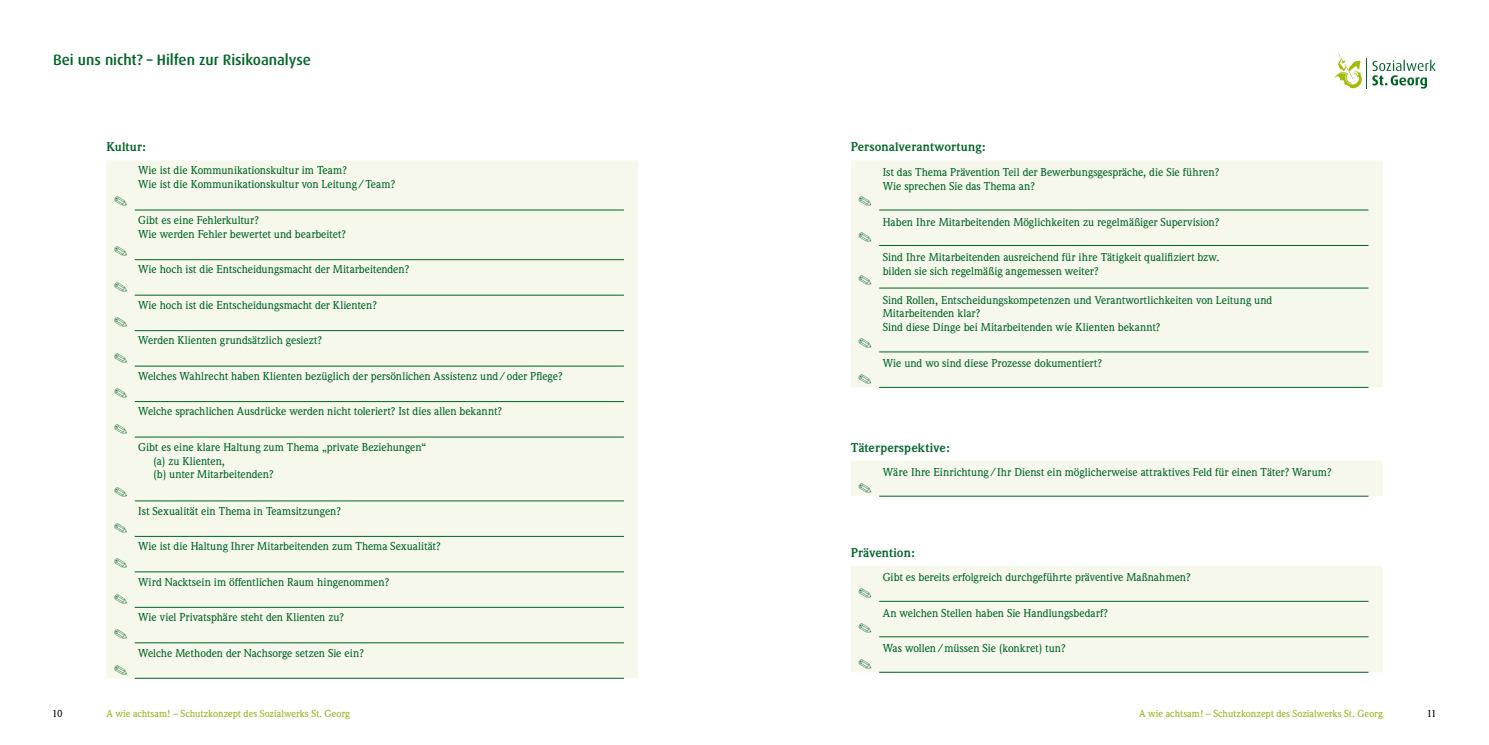
<style>
.page{position:relative;width:1489px;height:745px;background:#fff}
.page>*{position:absolute;margin:0;border:0;box-sizing:border-box;transform-origin:0 0}
.t1{font:500 15px "Dax OT";letter-spacing:-.005em;color:#006427}
.t2{font:700 12.5px "Weidemann";letter-spacing:.005em;color:#006427}
.t3{font:500 11.25px/13.8px "Weidemann";letter-spacing:-.01em;color:#006427}
.t4{font:500 10px "Weidemann";letter-spacing:-.005em;color:#95b41d}
.t5{font:500 10px "Weidemann";color:#000}
</style>
<div class="page">
<svg style="left:1372px;top:60px;width:63px;height:29px"></svg>
<svg style="left:1334px;top:53px;width:27px;height:35px"></svg>
<hr style="left:1366px;top:59px;width:1px;height:30px;background:#006427">
<div style="left:106px;top:160px;width:532px;height:517px;background:#f6f8eb"></div>
<hr style="left:135px;top:209px;width:489px;height:1px;background:#006427">
<hr style="left:135px;top:259px;width:489px;height:1px;background:#006427">
<hr style="left:135px;top:294px;width:489px;height:1px;background:#006427">
<hr style="left:135px;top:330px;width:489px;height:1px;background:#006427">
<hr style="left:135px;top:365px;width:489px;height:1px;background:#006427">
<hr style="left:135px;top:401px;width:489px;height:1px;background:#006427">
<hr style="left:135px;top:436px;width:489px;height:1px;background:#006427">
<hr style="left:135px;top:500px;width:489px;height:1px;background:#006427">
<hr style="left:135px;top:535px;width:489px;height:1px;background:#006427">
<hr style="left:135px;top:571px;width:489px;height:1px;background:#006427">
<hr style="left:135px;top:606px;width:489px;height:1px;background:#006427">
<hr style="left:135px;top:642px;width:489px;height:1px;background:#006427">
<hr style="left:135px;top:677px;width:489px;height:1px;background:#006427">
<div style="left:851px;top:160px;width:531px;height:227px;background:#f6f8eb"></div>
<hr style="left:879px;top:209px;width:489px;height:1px;background:#006427">
<hr style="left:879px;top:245px;width:489px;height:1px;background:#006427">
<hr style="left:879px;top:287px;width:489px;height:1px;background:#006427">
<hr style="left:879px;top:351px;width:489px;height:1px;background:#006427">
<hr style="left:879px;top:387px;width:489px;height:1px;background:#006427">
<div style="left:851px;top:566px;width:531px;height:105px;background:#f6f8eb"></div>
<hr style="left:879px;top:600px;width:489px;height:1px;background:#006427">
<hr style="left:879px;top:636px;width:489px;height:1px;background:#006427">
<hr style="left:879px;top:671px;width:489px;height:1px;background:#006427">
<svg style="left:114px;top:196px;width:13px;height:9px"></svg>
<svg style="left:114px;top:246px;width:13px;height:9px"></svg>
<svg style="left:114px;top:281px;width:13px;height:10px"></svg>
<svg style="left:114px;top:317px;width:13px;height:9px"></svg>
<svg style="left:114px;top:352px;width:13px;height:9px"></svg>
<svg style="left:114px;top:388px;width:13px;height:9px"></svg>
<svg style="left:114px;top:423px;width:13px;height:9px"></svg>
<svg style="left:114px;top:487px;width:13px;height:9px"></svg>
<svg style="left:114px;top:522px;width:13px;height:9px"></svg>
<svg style="left:114px;top:558px;width:13px;height:9px"></svg>
<svg style="left:114px;top:593px;width:13px;height:9px"></svg>
<svg style="left:114px;top:629px;width:13px;height:9px"></svg>
<svg style="left:114px;top:664px;width:13px;height:9px"></svg>
<svg style="left:858px;top:196px;width:13px;height:9px"></svg>
<svg style="left:858px;top:232px;width:13px;height:9px"></svg>
<svg style="left:858px;top:274px;width:13px;height:9px"></svg>
<svg style="left:858px;top:338px;width:13px;height:9px"></svg>
<svg style="left:858px;top:374px;width:13px;height:9px"></svg>
<svg style="left:858px;top:587px;width:13px;height:9px"></svg>
<svg style="left:858px;top:623px;width:13px;height:9px"></svg>
<svg style="left:858px;top:658px;width:13px;height:9px"></svg>
<div style="left:851px;top:461px;width:531px;height:35px;background:#f6f8eb"></div>
<h1 class="t1" style="left:53px;top:50px;width:259px">Bei uns nicht? – Hilfen zur Risikoanalyse</h1>
<p class="t2" style="left:106px;top:140px;width:41px">Kultur:</p>
<p class="t3" style="left:138px;top:163px;width:258px">Wie ist die Kommunikationskultur im Team?<br>Wie ist die Kommunikationskultur von Leitung/Team?</p>
<p class="t3" style="left:138px;top:213px;width:209px">Gibt es eine Fehlerkultur?<br>Wie werden Fehler bewertet und bearbeitet?</p>
<p class="t3" style="left:138px;top:262px;width:273px">Wie hoch ist die Entscheidungsmacht der Mitarbeitenden?</p>
<p class="t3" style="left:138px;top:298px;width:240px">Wie hoch ist die Entscheidungsmacht der Klienten?</p>
<p class="t3" style="left:138px;top:333px;width:185px">Werden Klienten grundsätzlich gesiezt?</p>
<p class="t3" style="left:138px;top:369px;width:426px">Welches Wahlrecht haben Klienten bezüglich der persönlichen Assistenz und/oder Pflege?</p>
<p class="t3" style="left:138px;top:404px;width:365px">Welche sprachlichen Ausdrücke werden nicht toleriert? Ist dies allen bekannt?</p>
<p class="t3" style="left:153px;top:440px;width:275px;text-indent:-15px">Gibt es eine klare Haltung zum Thema „private Beziehungen“ (a) zu Klienten,<br>(b) unter Mitarbeitenden?</p>
<p class="t3" style="left:138px;top:503px;width:204px">Ist Sexualität ein Thema in Teamsitzungen?</p>
<p class="t3" style="left:138px;top:539px;width:304px">Wie ist die Haltung Ihrer Mitarbeitenden zum Thema Sexualität?</p>
<p class="t3" style="left:138px;top:574px;width:252px">Wird Nacktsein im öffentlichen Raum hingenommen?</p>
<p class="t3" style="left:138px;top:610px;width:207px">Wie viel Privatsphäre steht den Klienten zu?</p>
<p class="t3" style="left:138px;top:645px;width:227px">Welche Methoden der Nachsorge setzen Sie ein?</p>
<p class="t2" style="left:850px;top:140px;width:136px">Personalverantwortung:</p>
<p class="t3" style="left:882px;top:165px;width:338px">Ist das Thema Prävention Teil der Bewerbungsgespräche, die Sie führen?<br>Wie sprechen Sie das Thema an?</p>
<p class="t3" style="left:882px;top:215px;width:338px">Haben Ihre Mitarbeitenden Möglichkeiten zu regelmäßiger Supervision?</p>
<p class="t3" style="left:882px;top:250px;width:338px">Sind Ihre Mitarbeitenden ausreichend für ihre Tätigkeit qualifiziert bzw. bilden sie sich regelmäßig angemessen weiter?</p>
<p class="t3" style="left:882px;top:293px;width:391px">Sind Rollen, Entscheidungskompetenzen und Verantwortlichkeiten von Leitung und<br>Mitarbeitenden klar?<br>Sind diese Dinge bei Mitarbeitenden wie Klienten bekannt?</p>
<p class="t3" style="left:882px;top:356px;width:221px">Wie und wo sind diese Prozesse dokumentiert?</p>
<p class="t2" style="left:850px;top:440px;width:101px">Täterperspektive:</p>
<p class="t3" style="left:882px;top:465px;width:450px">Wäre Ihre Einrichtung/Ihr Dienst ein möglicherweise attraktives Feld für einen Täter? Warum?</p>
<p class="t2" style="left:850px;top:545px;width:66px">Prävention:</p>
<p class="t3" style="left:882px;top:570px;width:309px">Gibt es bereits erfolgreich durchgeführte präventive Maßnahmen?</p>
<p class="t3" style="left:882px;top:605px;width:227px">An welchen Stellen haben Sie Handlungsbedarf?</p>
<p class="t3" style="left:882px;top:641px;width:185px">Was wollen/müssen Sie (konkret) tun?</p>
<p class="t5" style="left:52px;top:707px;width:12px">10</p>
<p class="t4" style="left:106px;top:707px;width:245px">A wie achtsam! – Schutzkonzept des Sozialwerks St. Georg</p>
<p class="t4" style="left:1139px;top:707px;width:245px">A wie achtsam! – Schutzkonzept des Sozialwerks St. Georg</p>
<p class="t5" style="left:1426px;top:707px;width:11px">11</p>
</div>
